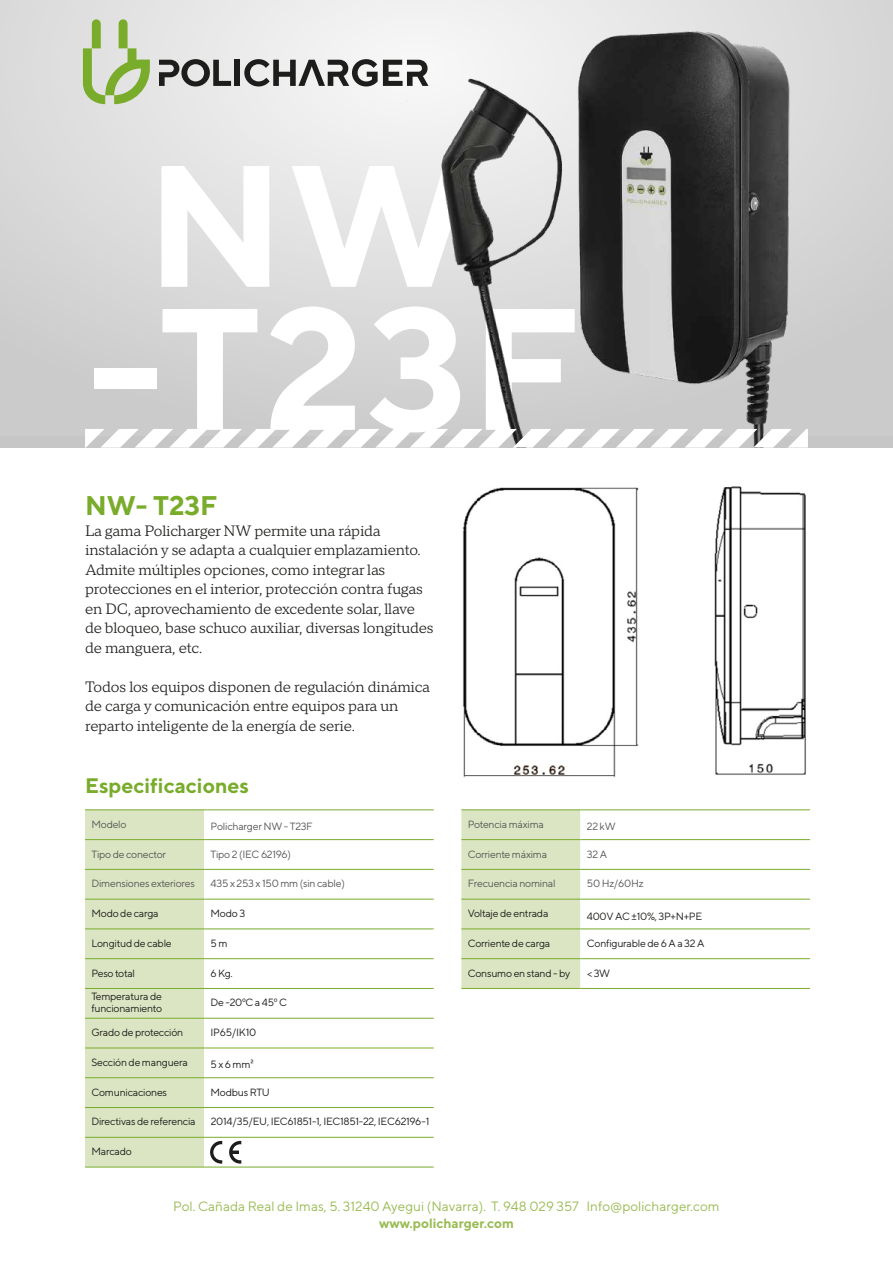
<style>
.page{position:relative;width:893px;height:1263px;background:#fff}
.page>*{position:absolute;margin:0;border:0;box-sizing:border-box;transform-origin:0 0}
.t1{font:700 172.5px/142.9px "TT Norms";letter-spacing:.02em;color:#fff;text-align:center}
.t2{font:700 27px "TT Norms";color:#79ac2b}
.t3{font:700 21px "TT Norms";color:#79ac2b}
.t4{font:15px/19.5px "TT Norms Pro Serif";letter-spacing:-.01em;color:#1d1d1b}
.t5{font:13.5px "TT Norms";color:#99bb54}
.t6{font:700 13.5px "TT Norms";color:#99bb54}
.t7{font:10.5px/12px "TT Norms";letter-spacing:-.025em;color:#1d1d1b}
.t8{font:10.5px "TT Norms";letter-spacing:-.025em;color:#575756}
</style>
<div class="page">
<div style="left:0;top:0;width:893px;height:436px;background:linear-gradient(to bottom,#ebebeb,#cdcdcd)"></div>
<div style="left:85px;top:810px;width:119px;height:357px;background:#dce5c3"></div>
<svg style="left:204px;top:810px;width:230px;height:357px"></svg>
<hr style="left:85px;top:839px;width:119px;height:1px;background:#79ac2b">
<hr style="left:204px;top:839px;width:230px;height:1px;background:#79ac2b">
<hr style="left:85px;top:869px;width:119px;height:1px;background:#79ac2b">
<hr style="left:204px;top:869px;width:230px;height:1px;background:#79ac2b">
<hr style="left:85px;top:929px;width:119px;height:1px;background:#79ac2b">
<hr style="left:204px;top:929px;width:230px;height:1px;background:#79ac2b">
<hr style="left:85px;top:958px;width:119px;height:1px;background:#79ac2b">
<hr style="left:204px;top:958px;width:230px;height:1px;background:#79ac2b">
<hr style="left:85px;top:988px;width:119px;height:1px;background:#79ac2b">
<hr style="left:204px;top:988px;width:230px;height:1px;background:#79ac2b">
<hr style="left:85px;top:1018px;width:119px;height:1px;background:#79ac2b">
<hr style="left:204px;top:1018px;width:230px;height:1px;background:#79ac2b">
<hr style="left:85px;top:1048px;width:119px;height:1px;background:#79ac2b">
<hr style="left:204px;top:1048px;width:230px;height:1px;background:#79ac2b">
<hr style="left:85px;top:1077px;width:119px;height:1px;background:#79ac2b">
<hr style="left:204px;top:1077px;width:230px;height:1px;background:#79ac2b">
<hr style="left:85px;top:1107px;width:119px;height:1px;background:#79ac2b">
<hr style="left:204px;top:1107px;width:230px;height:1px;background:#79ac2b">
<hr style="left:85px;top:1137px;width:119px;height:1px;background:#79ac2b">
<hr style="left:204px;top:1137px;width:230px;height:1px;background:#79ac2b">
<hr style="left:85px;top:1167px;width:119px;height:1px;background:#79ac2b">
<hr style="left:204px;top:1167px;width:230px;height:1px;background:#79ac2b">
<hr style="left:85px;top:809px;width:119px;height:1px;background:#79ac2b">
<hr style="left:204px;top:809px;width:230px;height:1px;background:#79ac2b">
<hr style="left:85px;top:899px;width:119px;height:1px;background:#79ac2b">
<hr style="left:204px;top:899px;width:230px;height:1px;background:#79ac2b">
<svg style="left:461px;top:810px;width:349px;height:178px"></svg>
<hr style="left:461px;top:839px;width:119px;height:1px;background:#79ac2b">
<hr style="left:580px;top:839px;width:230px;height:1px;background:#79ac2b">
<hr style="left:461px;top:869px;width:119px;height:1px;background:#79ac2b">
<hr style="left:580px;top:869px;width:230px;height:1px;background:#79ac2b">
<hr style="left:461px;top:929px;width:119px;height:1px;background:#79ac2b">
<hr style="left:580px;top:929px;width:230px;height:1px;background:#79ac2b">
<hr style="left:461px;top:958px;width:119px;height:1px;background:#79ac2b">
<hr style="left:580px;top:958px;width:230px;height:1px;background:#79ac2b">
<hr style="left:461px;top:988px;width:119px;height:1px;background:#79ac2b">
<hr style="left:580px;top:988px;width:230px;height:1px;background:#79ac2b">
<hr style="left:461px;top:809px;width:119px;height:1px;background:#79ac2b">
<hr style="left:580px;top:809px;width:230px;height:1px;background:#79ac2b">
<hr style="left:461px;top:899px;width:119px;height:1px;background:#79ac2b">
<hr style="left:580px;top:899px;width:230px;height:1px;background:#79ac2b">
<svg style="left:83px;top:19px;width:67px;height:85px;background:#bbce9e"></svg>
<div style="left:235px;top:60px;width:5px;height:26px;background:#1d1d1b"></div>
<svg style="left:244px;top:59px;width:135px;height:27px"></svg>
<svg style="left:159px;top:59px;width:72px;height:27px;background:#8e8e8d"></svg>
<img style="left:379px;top:0;width:514px;height:447px">
<svg style="left:85px;top:429px;width:723px;height:19px"></svg>
<img style="left:462px;top:487px;width:177px;height:291px">
<img style="left:714px;top:486px;width:92px;height:289px">
<svg style="left:210px;top:1141px;width:12px;height:22px"></svg>
<svg style="left:229px;top:1141px;width:12px;height:22px"></svg>
<h1 class="t1" style="left:88px;top:151px;width:495px">NW -T23F</h1>
<h2 class="t2" style="left:85px;top:488px;width:134px">NW- T23F</h2>
<p class="t4" style="left:85px;top:520px;width:350px">La gama Policharger NW permite una rápida instalación y se adapta a cualquier emplazamiento.<br>Admite múltiples opciones, como integrar las protecciones en el interior, protección contra fugas en DC, aprovechamiento de excedente solar, llave de bloqueo, base schuco auxiliar, diversas longitudes de manguera, etc.</p>
<p class="t4" style="left:85px;top:676px;width:346px">Todos los equipos disponen de regulación dinámica de carga y comunicación entre equipos para un reparto inteligente de la energía de serie.</p>
<h3 class="t3" style="left:85px;top:772px;width:166px">Especificaciones</h3>
<p class="t8" style="left:91px;top:818px;width:37px">Modelo</p>
<p class="t8" style="left:210px;top:819px;width:104px">Policharger NW - T23F</p>
<p class="t8" style="left:91px;top:847px;width:76px">Tipo de conector</p>
<p class="t8" style="left:211px;top:847px;width:82px">Tipo 2 (IEC 62196)</p>
<p class="t8" style="left:91px;top:877px;width:105px">Dimensiones exteriores</p>
<p class="t8" style="left:211px;top:877px;width:136px">435 x 253 x 150 mm (sin cable)</p>
<p class="t7" style="left:91px;top:907px;width:69px">Modo de carga</p>
<p class="t7" style="left:211px;top:907px;width:36px">Modo 3</p>
<p class="t7" style="left:91px;top:937px;width:82px">Longitud de cable</p>
<p class="t7" style="left:211px;top:937px;width:19px">5 m</p>
<p class="t7" style="left:91px;top:967px;width:45px">Peso total</p>
<p class="t7" style="left:210px;top:967px;width:24px">6 Kg.</p>
<p class="t7" style="left:91px;top:990px;width:72px">Temperatura de funcionamiento</p>
<p class="t7" style="left:211px;top:996px;width:78px">De -20ºC a 45º C</p>
<p class="t7" style="left:91px;top:1026px;width:93px">Grado de protección</p>
<p class="t7" style="left:211px;top:1026px;width:47px">IP65/IK10</p>
<p class="t7" style="left:91px;top:1056px;width:98px">Sección de manguera</p>
<p class="t7" style="left:211px;top:1058px;width:45px">5 x 6 mm²</p>
<p class="t7" style="left:91px;top:1086px;width:77px">Comunicaciones</p>
<p class="t7" style="left:211px;top:1086px;width:61px">Modbus RTU</p>
<p class="t7" style="left:91px;top:1115px;width:106px">Directivas de referencia</p>
<p class="t7" style="left:211px;top:1115px;width:220px">2014/35/EU, IEC61851-1, IEC1851-22, IEC62196-1</p>
<p class="t7" style="left:91px;top:1145px;width:42px">Marcado</p>
<p class="t8" style="left:468px;top:818px;width:78px">Potencia máxima</p>
<p class="t8" style="left:587px;top:819px;width:30px">22 kW</p>
<p class="t8" style="left:468px;top:847px;width:81px">Corriente máxima</p>
<p class="t8" style="left:587px;top:847px;width:22px">32 A</p>
<p class="t8" style="left:468px;top:877px;width:89px">Frecuencia nominal</p>
<p class="t8" style="left:587px;top:877px;width:58px">50 Hz/60Hz</p>
<p class="t7" style="left:468px;top:907px;width:82px">Voltaje de entrada</p>
<p class="t7" style="left:587px;top:910px;width:117px">400V AC ±10%,3P+N+PE</p>
<p class="t7" style="left:468px;top:937px;width:84px">Corriente de carga</p>
<p class="t7" style="left:587px;top:937px;width:119px">Configurable de 6 A a 32 A</p>
<p class="t7" style="left:468px;top:967px;width:104px">Consumo en stand - by</p>
<p class="t7" style="left:587px;top:967px;width:25px">&lt; 3W</p>
<p class="t5" style="left:173px;top:1198px;width:548px">Pol. Cañada Real de Imas, 5. 31240 Ayegui (Navarra). T. 948 029 357 Info@policharger.com</p>
<p class="t6" style="left:379px;top:1215px;width:136px">www.policharger.com</p>
</div>
